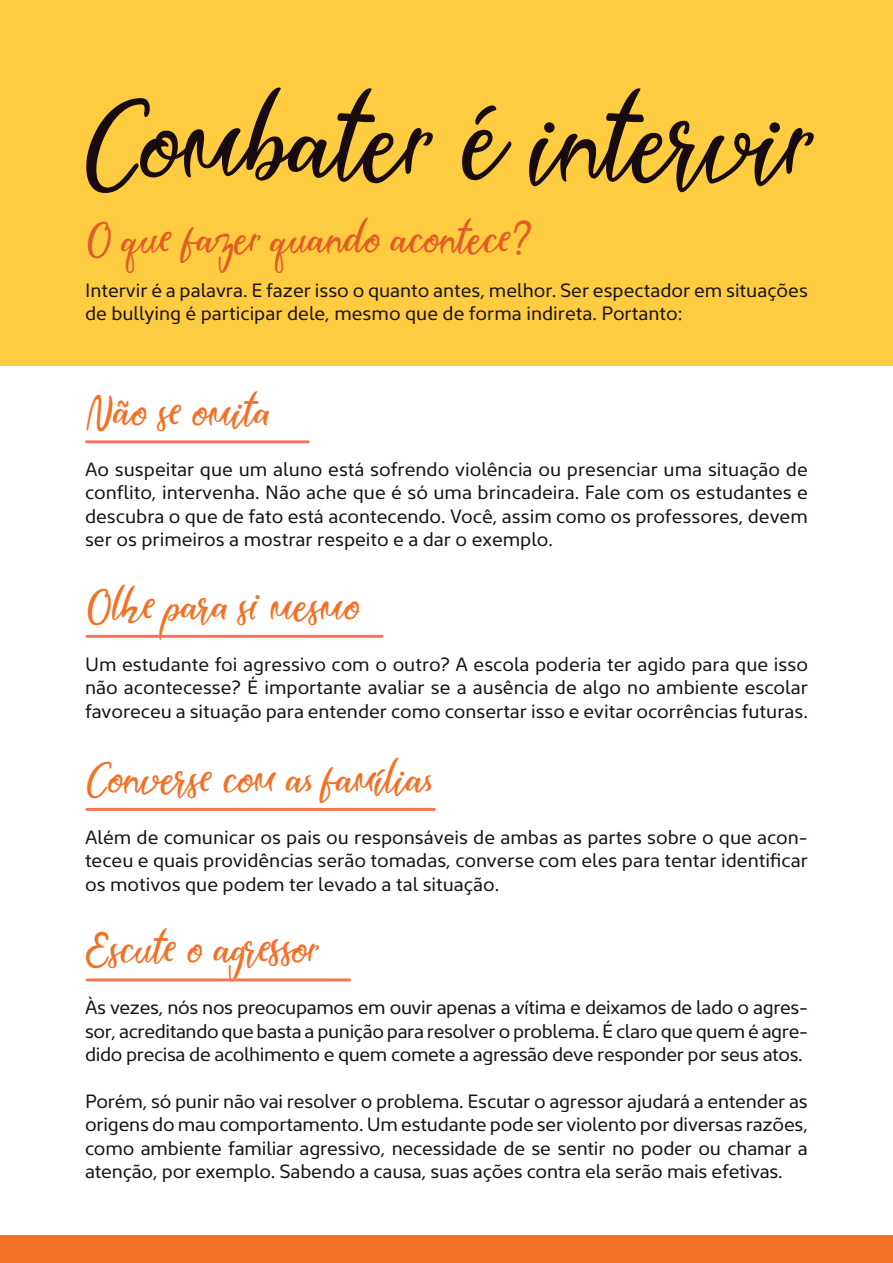
<style>
.page{position:relative;width:893px;height:1263px;background:#fff}
.page>*{position:absolute;margin:0;border:0;box-sizing:border-box;transform-origin:0 0}
.t1{font:117.6px "Visually";color:#180b0f}
.t2{font:45px "Visually";color:#f37127}
.t3{font:45px "Visually";color:#e35b25}
.t4{font:19.5px/23.4px "Kyrial Sans Pro";color:#191312;text-align:justify}
</style>
<div class="page">
<div style="left:0;top:0;width:893px;height:366px;background:#fecc41"></div>
<hr style="left:87px;top:440px;width:221px;height:3px;background:#f37659">
<hr style="left:87px;top:635px;width:295px;height:3px;background:#f37659">
<hr style="left:87px;top:808px;width:347px;height:3px;background:#f37659">
<hr style="left:87px;top:978px;width:262px;height:3px;background:#f37659">
<div style="left:0;top:1235px;width:893px;height:28px;background:#f37126"></div>
<h1 class="t1" style="left:85px;top:55px;width:734px">Combater é intervir</h1>
<h2 class="t3" style="left:87px;top:206px;width:448px">O que fazer quando acontece?</h2>
<p class="t4" style="left:85px;top:277px;width:724px">Intervir é a palavra. E fazer isso o quanto antes, melhor. Ser espectador em situações de bullying é participar dele, mesmo que de forma indireta. Portanto:</p>
<h2 class="t2" style="left:87px;top:379px;width:186px">Não se omita</h2>
<p class="t4" style="left:85px;top:456px;width:724px">Ao suspeitar que um aluno está sofrendo violência ou presenciar uma situação de conflito, intervenha. Não ache que é só uma brincadeira. Fale com os estudantes e descubra o que de fato está acontecendo. Você, assim como os professores, devem ser os primeiros a mostrar respeito e a dar o exemplo.</p>
<h2 class="t2" style="left:87px;top:573px;width:276px">Olhe para si mesmo</h2>
<p class="t4" style="left:85px;top:651px;width:724px">Um estudante foi agressivo com o outro? A escola poderia ter agido para que isso não acontecesse? É importante avaliar se a ausência de algo no ambiente escolar favoreceu a situação para entender como consertar isso e evitar ocorrências futuras.</p>
<h2 class="t2" style="left:87px;top:745px;width:348px">Converse com as famílias</h2>
<p class="t4" style="left:85px;top:824px;width:724px">Além de comunicar os pais ou responsáveis de ambas as partes sobre o que acon&shy;teceu e quais providências serão tomadas, converse com eles para tentar identificar os motivos que podem ter levado a tal situação.</p>
<h2 class="t2" style="left:87px;top:916px;width:235px">Escute o agressor</h2>
<p class="t4" style="left:85px;top:994px;width:724px">Às vezes, nós nos preocupamos em ouvir apenas a vítima e deixamos de lado o agres&shy;sor, acreditando que basta a punição para resolver o problema. É claro que quem é agre&shy;dido precisa de acolhimento e quem comete a agressão deve responder por seus atos.</p>
<p class="t4" style="left:85px;top:1088px;width:724px">Porém, só punir não vai resolver o problema. Escutar o agressor ajudará a entender as origens do mau comportamento. Um estudante pode ser violento por diversas razões, como ambiente familiar agressivo, necessidade de se sentir no poder ou chamar a atenção, por exemplo. Sabendo a causa, suas ações contra ela serão mais efetivas.</p>
</div>
